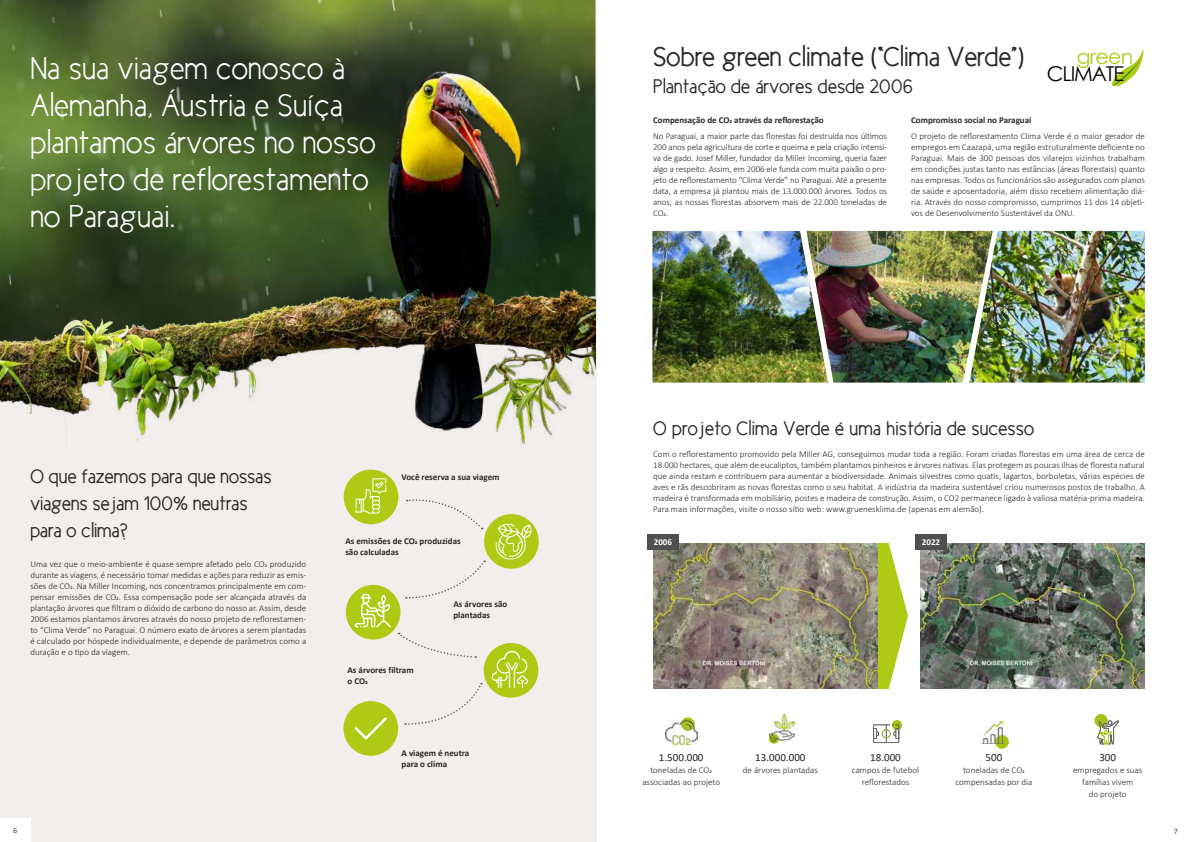
<style>
.page{position:relative;width:1191px;height:842px;background:#fff}
.page>*{position:absolute;margin:0;border:0;box-sizing:border-box;transform-origin:0 0}
.t1{font:32px/37px "New Cicle Semi";color:#fff}
.t2{font:28px "New Cicle Gordita";letter-spacing:-.01em;color:#282827}
.t3{font:20.4px "Century Gothic";letter-spacing:-.055em;color:#000}
.t4{font:20.4px "Century Gothic";letter-spacing:-.03em;color:#afca11}
.t5{font:20px/27px "New Cicle Gordita";color:#282827}
.t6{font:11px "Calibri";color:#232323}
.t7{font:300 9px/11px "Calibri";color:#282827;text-align:justify}
.t8{font:700 9px/11px "Calibri";color:#282827}
.t9{font:700 9px "Calibri";color:#fff}
.t10{font:300 8px "Calibri";color:#000}
</style>
<div class="page">
<div style="left:0;top:0;width:596px;height:842px;background:#f2eeec"></div>
<img style="left:0;top:0;width:595px;height:44px">
<div style="left:344px;top:470px;width:54px;height:54px;background:#afca14;border-radius:50%"></div>
<div style="left:343px;top:701px;width:55px;height:55px;background:#afca14;border-radius:50%"></div>
<div style="left:484px;top:643px;width:54px;height:55px;background:#afca14;border-radius:50%"></div>
<div style="left:346px;top:585px;width:54px;height:54px;background:#afca14;border-radius:50%"></div>
<div style="left:484px;top:514px;width:55px;height:55px;background:#afca14;border-radius:50%"></div>
<svg style="left:355px;top:478px;width:31px;height:36px"></svg>
<svg style="left:495px;top:523px;width:36px;height:37px"></svg>
<svg style="left:355px;top:594px;width:36px;height:33px"></svg>
<svg style="left:492px;top:651px;width:36px;height:37px"></svg>
<svg style="left:407px;top:499px;width:76px;height:31px"></svg>
<svg style="left:406px;top:560px;width:79px;height:39px"></svg>
<svg style="left:398px;top:633px;width:78px;height:25px"></svg>
<svg style="left:405px;top:683px;width:77px;height:42px"></svg>
<img style="left:0;top:44px;width:595px;height:401px">
<svg style="left:1112px;top:50px;width:32px;height:36px"></svg>
<svg style="left:681px;top:717px;width:13px;height:14px"></svg>
<img style="left:665px;top:721px;width:32px;height:23px">
<svg style="left:995px;top:735px;width:13px;height:14px"></svg>
<img style="left:980px;top:722px;width:28px;height:21px">
<div style="left:1094px;top:714px;width:13px;height:13px;background:#a5c317;border-radius:50%"></div>
<svg style="left:1097px;top:720px;width:21px;height:25px"></svg>
<svg style="left:769px;top:734px;width:10px;height:10px"></svg>
<img style="left:769px;top:714px;width:25px;height:27px">
<svg style="left:892px;top:720px;width:10px;height:10px"></svg>
<svg style="left:873px;top:724px;width:26px;height:19px"></svg>
<img style="left:652px;top:231px;width:154px;height:152px">
<img style="left:992px;top:231px;width:153px;height:152px">
<img style="left:806px;top:231px;width:186px;height:152px">
<div style="left:854px;top:543px;width:35px;height:146px;background:#afca14"></div>
<img style="left:653px;top:543px;width:224px;height:146px">
<img style="left:921px;top:543px;width:224px;height:146px">
<svg style="left:889px;top:544px;width:19px;height:144px"></svg>
<div style="left:647px;top:534px;width:31px;height:15px;background:#4f4f4f"></div>
<div style="left:915px;top:534px;width:31px;height:15px;background:#4f4f4f"></div>
<svg style="left:354px;top:717px;width:33px;height:23px"></svg>
<div style="left:0;top:819px;width:30px;height:23px;background:#fff"></div>
<h1 class="t1" style="left:30px;top:50px;width:347px">Na sua viagem conosco à<br>Alemanha, Áustria e Suíça plantamos árvores no nosso projeto de reflorestamento no Paraguai.</h1>
<h3 class="t5" style="left:30px;top:463px;width:243px">O que fazemos para que nossas viagens sejam 100% neutras para o clima?</h3>
<p class="t7" style="left:30px;top:559px;width:277px">Uma vez que o meio-ambiente é quase sempre afetado pelo CO2 produzido durante as viagens, é necessário tomar medidas e ações para reduzir as emis&shy;sões de CO2. Na Miller Incoming, nos concentramos principalmente em com&shy;pensar emissões de CO2. Essa compensação pode ser alcançada através da plantação árvores que filtram o dióxido de carbono do nosso ar. Assim, desde 2006 estamos plantamos árvores através do nosso projeto de reflorestamen&shy;to “Clima Verde” no Paraguai. O número exato de árvores a serem plantadas é calculado por hóspede individualmente, e depende de parâmetros como a duração e o tipo da viagem.</p>
<p class="t10" style="left:13px;top:825px;width:6px">6</p>
<p class="t8" style="left:401px;top:471px;width:100px">Você reserva a sua viagem</p>
<p class="t8" style="left:345px;top:535px;width:117px">As emissões de CO2 produzidas são calculadas</p>
<p class="t8" style="left:347px;top:664px;width:68px">As árvores filtram o CO2</p>
<p class="t8" style="left:453px;top:599px;width:55px">As árvores são plantadas</p>
<p class="t8" style="left:401px;top:747px;width:69px">A viagem é neutra para o clima</p>
<h2 class="t2" style="left:653px;top:42px;width:373px">Sobre green climate (“Clima Verde”)</h2>
<h3 class="t5" style="left:653px;top:73px;width:261px">Plantação de árvores desde 2006</h3>
<h3 class="t4" style="left:1076px;top:42px;width:58px">green</h3>
<h3 class="t3" style="left:1046px;top:59px;width:79px">CLIMATE</h3>
<p class="t8" style="left:653px;top:115px;width:172px">Compensação de CO2 através da reflorestação</p>
<p class="t7" style="left:653px;top:131px;width:235px">No Paraguai, a maior parte das florestas foi destruída nos últimos 200 anos pela agricultura de corte e queima e pela criação intensi&shy;va de gado. Josef Miller, fundador da Miller Incoming, queria fazer algo a respeito. Assim, em 2006 ele funda com muita paixão o pro&shy;jeto de reflorestamento “Clima Verde” no Paraguai. Até a presente data, a empresa já plantou mais de 13.000.000 árvores. Todos os anos, as nossas florestas absorvem mais de 22.000 toneladas de CO2.</p>
<p class="t8" style="left:911px;top:115px;width:122px">Compromisso social no Paraguai</p>
<p class="t7" style="left:911px;top:131px;width:235px">O projeto de reflorestamento Clima Verde é o maior gerador de empregos em Caazapá, uma região estruturalmente deficiente no Paraguai. Mais de 300 pessoas dos vilarejos vizinhos trabalham em condições justas tanto nas estâncias (áreas florestais) quanto nas empresas. Todos os funcionários são assegurados com planos de saúde e aposentadoria, além disso recebem alimentação diá&shy;ria. Através do nosso compromisso, cumprimos 11 dos 14 objeti&shy;vos de Desenvolvimento Sustentável da ONU.</p>
<h3 class="t5" style="left:653px;top:414px;width:383px">O projeto Clima Verde é uma história de sucesso</h3>
<p class="t7" style="left:653px;top:449px;width:493px">Com o reflorestamento promovido pela Miller AG, conseguimos mudar toda a região. Foram criadas florestas em uma área de cerca de 18.000 hectares, que além de eucaliptos, também plantamos pinheiros e árvores nativas. Elas protegem as poucas ilhas de floresta natural que ainda restam e contribuem para aumentar a biodiversidade. Animais silvestres como quatis, lagartos, borboletas, várias espécies de aves e rãs descobriram as novas florestas como o seu habitat. A indústria da madeira sustentável criou numerosos postos de trabalho. A madeira é transformada em mobiliário, postes e madeira de construção. Assim, o CO2 permanece ligado à valiosa matéria-prima madeira.<br>Para mais informações, visite o nosso sítio web: www.gruenesklima.de (apenas em alemão).</p>
<p class="t9" style="left:654px;top:536px;width:20px">2006</p>
<p class="t9" style="left:922px;top:536px;width:20px">2022</p>
<p class="t6" style="left:659px;top:749px;width:46px">1.500.000</p>
<p class="t7" style="left:642px;top:764px;width:79px;line-height:12px;text-align:center">toneladas de CO2 associadas ao projeto</p>
<p class="t6" style="left:755px;top:749px;width:52px">13.000.000</p>
<p class="t7" style="left:743px;top:764px;width:77px">de árvores plantadas</p>
<p class="t6" style="left:870px;top:749px;width:32px">18.000</p>
<p class="t7" style="left:852px;top:763px;width:69px;line-height:12px;text-align:center">campos de futebol reflorestados</p>
<p class="t6" style="left:985px;top:749px;width:18px">500</p>
<p class="t7" style="left:955px;top:764px;width:78px;line-height:12px;text-align:center">toneladas de CO2 compensadas por dia</p>
<p class="t6" style="left:1099px;top:749px;width:18px">300</p>
<p class="t7" style="left:1073px;top:764px;width:71px;line-height:12px;text-align:center">empregados e suas famílias vivem<br>do projeto</p>
<p class="t10" style="left:1173px;top:826px;width:6px">7</p>
</div>
